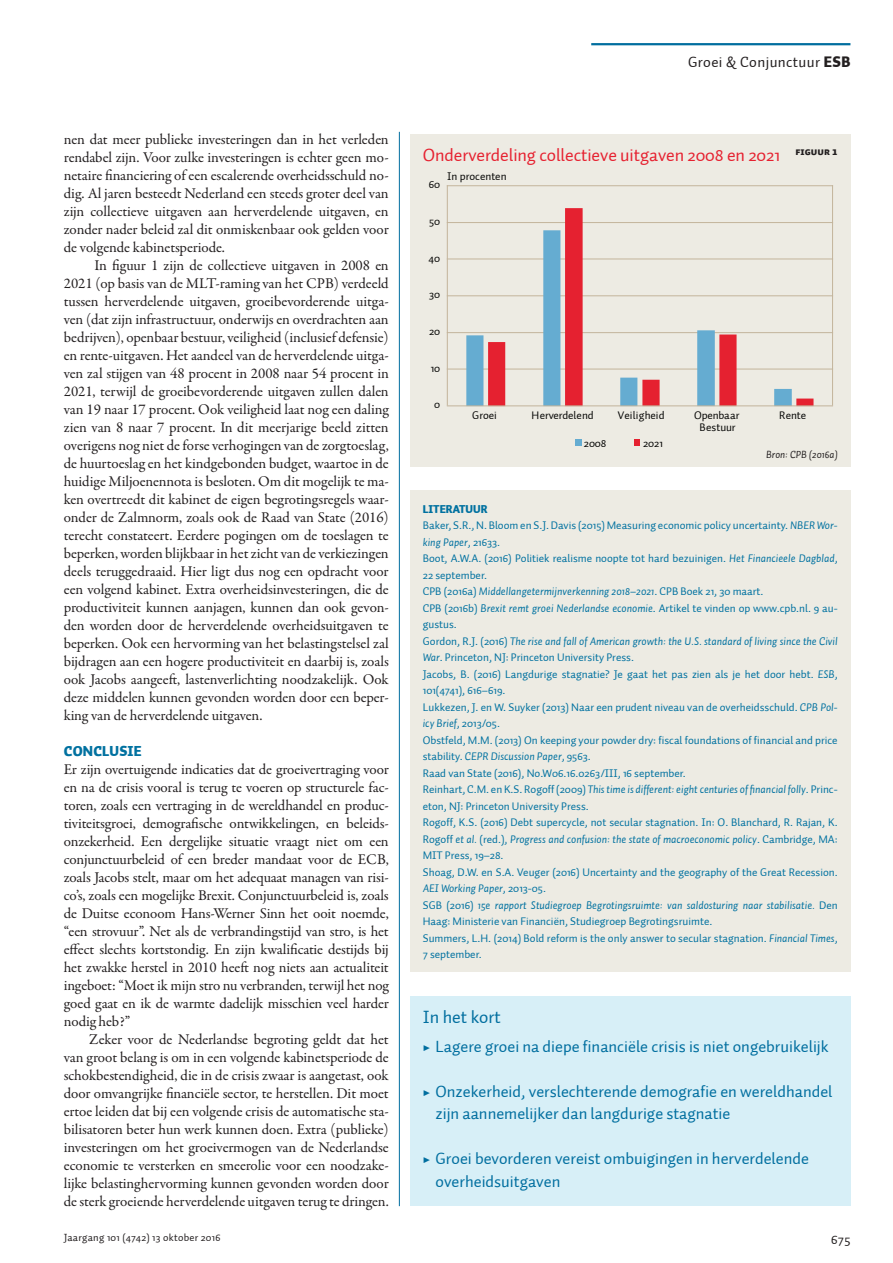
<style>
.page{position:relative;width:893px;height:1263px;background:#fff}
.page>*{position:absolute;margin:0;border:0;box-sizing:border-box;transform-origin:0 0}
.KDK1_FiguurKop{font:18px "Auto 1";letter-spacing:-.005em;color:#e62130}
.KDK1_FiguurKop-2{font:18px "Auto 1";color:#006e9f}
.t1{font:16.5px/22.5px "Auto 1";color:#006e9f}
.PLAT_VervolgAlinea{font:15px/18px "Garamond Premr Pro";letter-spacing:-.01em;color:#231f20;text-align:justify}
.PLAT_EersteAlinea{font:15px/18px "Garamond Premr Pro";letter-spacing:-.01em;color:#231f20;text-align:justify}
.t2{font:15px "Auto 1";letter-spacing:.025em;color:#231f20}
.PTK1_Tussenkop{font:900 14.25px "Auto 1";letter-spacing:.01em;color:#0071a0}
.t3{font:13.5px "Auto 1";color:#231f20}
.KDPT_LiteratuurTekst{font:11.25px/16.5px "Auto 1";color:#0071a0}
.KDPT_LiteratuurTekst-2{font:italic 11.25px/16.5px "Auto 1";color:#0071a0}
.t4{font:11.25px/12px "Auto 1";color:#050504;text-align:center}
.t5{font:11.25px "Auto 1";letter-spacing:.02em;color:#050504}
.KDPT_LiteratuurTekst-3{font:900 11.25px "Auto 1";color:#0071a0}
.t6{font:10.5px "Auto 1";letter-spacing:.025em;color:#231f20}
.KDPT_KaderBron{font:italic 10.5px "Auto 1";color:#231f20}
.KDK2_Figuurnummer{font:10.5px "Auto 1 Black Sm Cp";color:#231f20}
.s1{font-weight:900}
.s2{font-style:italic}
.s3{font-style:normal}
.s4{font-family:"Garamond Premr Pro";font-weight:700}
</style>
<div class="page">
<hr style="left:591px;top:43px;width:259px;height:2px;background:#006e9f">
<div style="left:410px;top:134px;width:440px;height:332px;background:#edebe3"></div>
<hr style="left:447px;top:222px;width:385px;height:1px;background:#c3b49b">
<hr style="left:447px;top:259px;width:385px;height:1px;background:#c3b49b">
<hr style="left:447px;top:296px;width:385px;height:1px;background:#c3b49b">
<hr style="left:447px;top:332px;width:385px;height:1px;background:#c3b49b">
<hr style="left:447px;top:369px;width:385px;height:1px;background:#c3b49b">
<svg style="left:466px;top:258px;width:22px;height:147px"></svg>
<svg style="left:488px;top:208px;width:325px;height:197px"></svg>
<hr style="left:447px;top:405px;width:385px;height:1px;background:#c3b49b">
<svg style="left:575px;top:440px;width:6px;height:6px"></svg>
<svg style="left:634px;top:440px;width:6px;height:6px"></svg>
<hr style="left:447px;top:185px;width:385px;height:1px;background:#c3b49b">
<hr style="left:447px;top:186px;width:1px;height:219px;background:#c3b49b">
<hr style="left:832px;top:186px;width:1px;height:219px;background:#c3b49b">
<div style="left:410px;top:491px;width:440px;height:481px;background:#edebe3"></div>
<hr style="left:399px;top:132px;width:1px;height:1074px;background:#006e9f">
<div style="left:410px;top:997px;width:440px;height:209px;background:#d7eff7"></div>
<p class="PLAT_EersteAlinea" style="left:64px;top:131px;width:326px">nen dat meer publieke investeringen dan in het verleden rendabel zijn. Voor zulke investeringen is echter geen mo&shy;netaire financiering of een escalerende overheidsschuld no&shy;dig. Al jaren besteedt Nederland een steeds groter deel van zijn collectieve uitgaven aan herverdelende uitgaven, en zonder nader beleid zal dit onmiskenbaar ook gelden voor de volgende kabinetsperiode.</p>
<p class="PLAT_VervolgAlinea" style="left:64px;top:257px;width:327px;text-indent:31px">In figuur 1 zijn de collectieve uitgaven in 2008 en 2021 (op basis van de MLT-raming van het CPB) verdeeld tussen herverdelende uitgaven, groeibevorderende uitga&shy;ven (dat zijn infrastructuur, onderwijs en overdrachten aan bedrijven), openbaar bestuur, veiligheid (inclusief defensie) en rente-uitgaven. Het aandeel van de herverdelende uitga&shy;ven zal stijgen van 48 procent in 2008 naar 54 procent in 2021, terwijl de groeibevorderende uitgaven zullen dalen van 19 naar 17 procent. Ook veiligheid laat nog een daling zien van 8 naar 7 procent. In dit meerjarige beeld zitten overigens nog niet de forse verhogingen van de zorgtoeslag, de huurtoeslag en het kindgebonden budget, waartoe in de huidige Miljoenennota is besloten. Om dit mogelijk te ma&shy;ken overtreedt dit kabinet de eigen begrotingsregels waar&shy;onder de Zalmnorm, zoals ook de Raad van State (2016) terecht constateert. Eerdere pogingen om de toeslagen te beperken, worden blijkbaar in het zicht van de verkiezingen deels teruggedraaid. Hier ligt dus nog een opdracht voor een volgend kabinet. Extra overheidsinvesteringen, die de productiviteit kunnen aanjagen, kunnen dan ook gevon&shy;den worden door de herverdelende overheidsuitgaven te beperken. Ook een hervorming van het belastingstelsel zal bijdragen aan een hogere productiviteit en daarbij is, zoals ook Jacobs aangeeft, lastenverlichting noodzakelijk. Ook deze middelen kunnen gevonden worden door een beper&shy;king van de herverdelende uitgaven.</p>
<p class="PTK1_Tussenkop" style="left:64px;top:742px;width:79px">CONCLUSIE</p>
<p class="PLAT_EersteAlinea" style="left:64px;top:761px;width:327px">Er zijn overtuigende indicaties dat de groeivertraging voor en na de crisis vooral is terug te voeren op structurele fac&shy;toren, zoals een vertraging in de wereldhandel en produc&shy;tiviteitsgroei, demografische ontwikkelingen, en beleids&shy;onzekerheid. Een dergelijke situatie vraagt niet om een conjunctuurbeleid of een breder mandaat voor de ECB, zoals Jacobs stelt, maar om het adequaat managen van risi&shy;co’s, zoals een mogelijke Brexit. Conjunctuurbeleid is, zoals de Duitse econoom Hans-Werner Sinn het ooit noemde, “een strovuur”. Net als de verbrandingstijd van stro, is het effect slechts kortstondig. En zijn kwalificatie destijds bij het zwakke herstel in 2010 heeft nog niets aan actualiteit ingeboet: “Moet ik mijn stro nu verbranden, terwijl het nog goed gaat en ik de warmte dadelijk misschien veel harder nodig heb?”</p>
<p class="PLAT_VervolgAlinea" style="left:64px;top:1031px;width:326px;text-indent:26px">Zeker voor de Nederlandse begroting geldt dat het van groot belang is om in een volgende kabinetsperiode de schokbestendigheid, die in de crisis zwaar is aangetast, ook door omvangrijke financiële sector, te herstellen. Dit moet ertoe leiden dat bij een volgende crisis de automatische sta&shy;bilisatoren beter hun werk kunnen doen. Extra (publieke) investeringen om het groeivermogen van de Nederlandse economie te versterken en smeerolie voor een noodzake&shy;lijke belastinghervorming kunnen gevonden worden door de sterk groeiende herverdelende uitgaven terug te dringen.</p>
<p class="t2" style="left:688px;top:53px;width:164px">Groei &amp; Conjunctuur <span class="s1">ESB</span></p>
<p class="KDK1_FiguurKop" style="left:423px;top:143px;width:359px">Onderverdeling collectieve uitgaven 2008 en 2021</p>
<p class="KDK2_Figuurnummer" style="left:795px;top:145px;width:44px">FIGUUR 1</p>
<p class="t4" style="left:429px;top:178px;width:13px">60</p>
<p class="t4" style="left:447px;top:170px;width:61px">In procenten</p>
<p class="t4" style="left:429px;top:215px;width:13px">50</p>
<p class="t4" style="left:429px;top:252px;width:13px">40</p>
<p class="t4" style="left:429px;top:289px;width:13px">30</p>
<p class="t4" style="left:429px;top:325px;width:13px">20</p>
<p class="t4" style="left:431px;top:362px;width:11px">10</p>
<p class="t4" style="left:434px;top:399px;width:8px">0</p>
<p class="t4" style="left:472px;top:410px;width:26px">Groei</p>
<p class="t4" style="left:531px;top:410px;width:64px">Herverdelend</p>
<p class="t5" style="left:618px;top:408px;width:48px">Veiligheid</p>
<p class="t4" style="left:694px;top:410px;width:47px">Openbaar<br>Bestuur</p>
<p class="t4" style="left:779px;top:410px;width:29px">Rente</p>
<p class="t4" style="left:584px;top:437px;width:24px">2008</p>
<p class="t4" style="left:643px;top:437px;width:21px">2021</p>
<p class="KDPT_KaderBron" style="left:766px;top:448px;width:73px">Bron: CPB (2016a)</p>
<p class="KDPT_LiteratuurTekst-3" style="left:423px;top:502px;width:66px">LITERATUUR</p>
<p class="KDPT_LiteratuurTekst" style="left:423px;top:517px;width:416px">Baker, S.R., N. Bloom en S.J. Davis (2015) Measuring economic policy uncertainty. <span class="s2">NBER Wor&shy;king Paper</span>, 21633.</p>
<p class="KDPT_LiteratuurTekst" style="left:423px;top:550px;width:416px">Boot, A.W.A. (2016) Politiek realisme noopte tot hard bezuinigen. <span class="s2">Het Financieele Dagblad</span>,<br>22 september.</p>
<p class="KDPT_LiteratuurTekst-2" style="left:423px;top:583px;width:342px"><span class="s3">CPB (2016a)</span> Middellangetermijnverkenning 2018–2021<span class="s3">. CPB Boek 21, 30 maart.</span></p>
<p class="KDPT_LiteratuurTekst" style="left:423px;top:600px;width:416px">CPB (2016b) <span class="s2">Brexit remt groei Nederlandse economie</span>. Artikel te vinden op www.cpb.nl. 9 au&shy;gustus.</p>
<p class="KDPT_LiteratuurTekst-2" style="left:423px;top:633px;width:416px"><span class="s3">Gordon, R.J. (2016)</span> The rise and fall of American growth: the U.S. standard of living since the Civil<br>War<span class="s3">. Princeton, NJ: Princeton University Press.</span></p>
<p class="KDPT_LiteratuurTekst" style="left:423px;top:666px;width:416px">Jacobs, B. (2016) Langdurige stagnatie? Je gaat het pas zien als je het door hebt. <span class="s2">ESB</span>,<br>101(4741), 616–619.</p>
<p class="KDPT_LiteratuurTekst" style="left:423px;top:699px;width:416px">Lukkezen, J. en W. Suyker (2013) Naar een prudent niveau van de overheidsschuld. <span class="s2">CPB Pol&shy;icy Brief</span>, 2013/05.</p>
<p class="KDPT_LiteratuurTekst" style="left:423px;top:732px;width:416px">Obstfeld, M.M. (2013) On keeping your powder dry: fiscal foundations of financial and price stability. <span class="s2">CEPR Discussion Paper</span>, 9563.</p>
<p class="KDPT_LiteratuurTekst" style="left:423px;top:765px;width:265px">Raad van State (2016), No.W06.16.0263/III, 16 september.</p>
<p class="KDPT_LiteratuurTekst" style="left:423px;top:781px;width:416px">Reinhart, C.M. en K.S. Rogoff (2009) <span class="s2">This time is different: eight centuries of financial folly</span>. Princ&shy;eton, NJ: Princeton University Press.</p>
<p class="KDPT_LiteratuurTekst" style="left:423px;top:814px;width:416px;text-align:justify">Rogoff, K.S. (2016) Debt supercycle, not secular stagnation. In: O. Blanchard, R. Rajan, K.<br>Rogoff <span class="s2">et al.</span> (red.), <span class="s2">Progress and confusion: the state of macroeconomic policy</span>. Cambridge, MA:<br>MIT Press, 19–28.</p>
<p class="KDPT_LiteratuurTekst" style="left:423px;top:864px;width:416px">Shoag, D.W. en S.A. Veuger (2016) Uncertainty and the geography of the Great Recession.<br><span class="s2">AEI Working Paper</span>, 2013-05.</p>
<p class="KDPT_LiteratuurTekst-2" style="left:423px;top:897px;width:416px"><span class="s3">SGB (2016)</span> 15e rapport Studiegroep Begrotingsruimte: van saldosturing naar stabilisatie. <span class="s3">Den<br>Haag: Ministerie van Financiën, Studiegroep Begrotingsruimte.</span></p>
<p class="KDPT_LiteratuurTekst" style="left:423px;top:930px;width:416px">Summers, L.H. (2014) Bold reform is the only answer to secular stagnation. <span class="s2">Financial Times</span>,<br>7 september.</p>
<p class="KDK1_FiguurKop-2" style="left:423px;top:1006px;width:80px">In het kort</p>
<p class="t1" style="left:423px;top:1035px;width:407px"><span class="s4">▶</span> Lagere groei na diepe financiële crisis is niet ongebruikelijk</p>
<p class="t1" style="left:436px;top:1080px;width:398px;text-indent:-13px"><span class="s4">▶</span> Onzekerheid, verslechterende demografie en wereldhandel zijn aannemelijker dan langdurige stagnatie</p>
<p class="t1" style="left:436px;top:1148px;width:375px;text-indent:-13px"><span class="s4">▶</span> Groei bevorderen vereist ombuigingen in herverdelende overheidsuitgaven</p>
<p class="t6" style="left:64px;top:1231px;width:158px">Jaargang 101 (4742) 13 oktober 2016</p>
<p class="t3" style="left:831px;top:1231px;width:21px">675</p>
</div>
